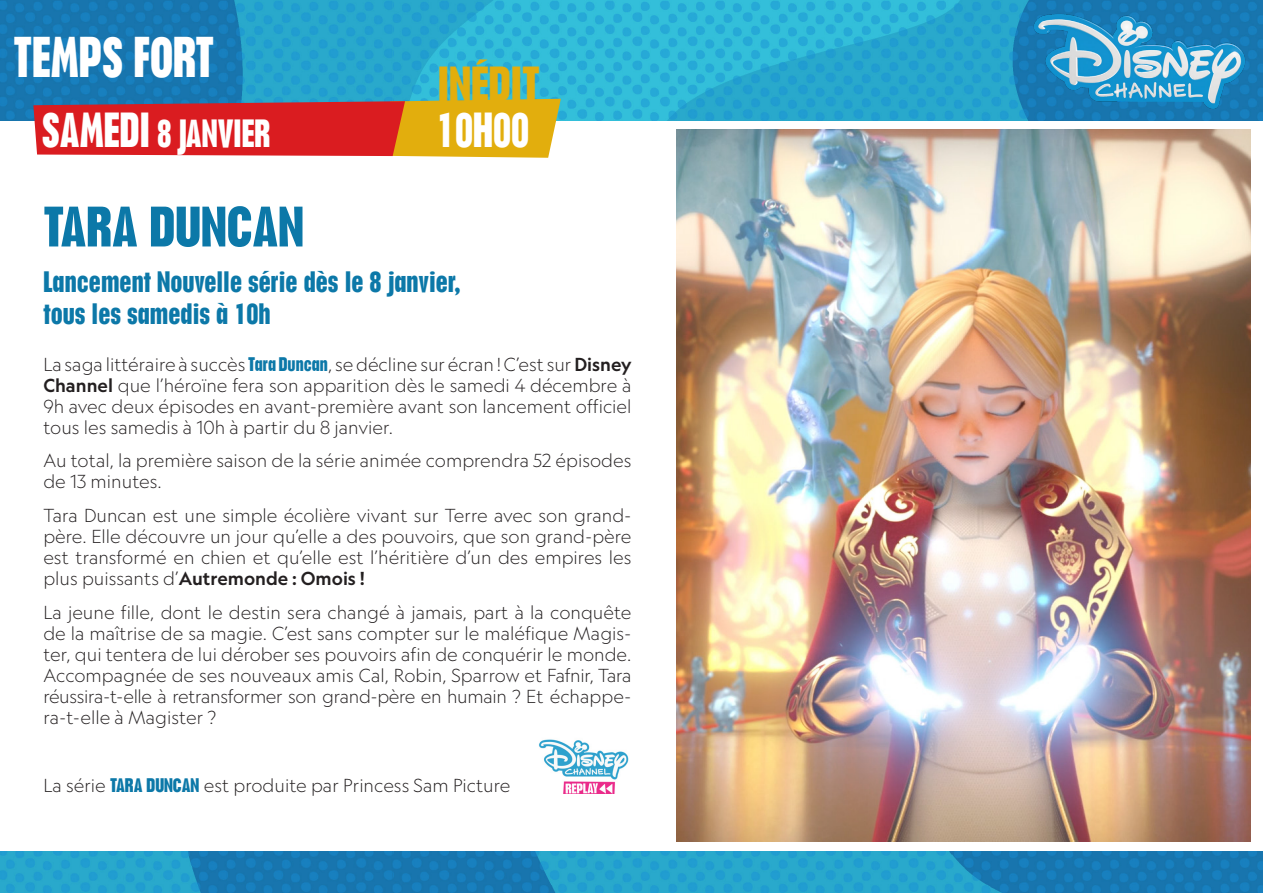
<style>
.page{position:relative;width:1263px;height:893px;background:#fff}
.page>*{position:absolute;margin:0;border:0;box-sizing:border-box;transform-origin:0 0}
.t1{font:700 52.5px "Placard MT Disney Channel";color:#0c78a8}
.t2{font:700 52.5px "Placard MT Disney Channel";color:#fff;scale:.9 1}
.t3{font:700 45px "Placard MT Disney Channel";color:#e2ae0d}
.t4{font:700 45px "Placard MT Disney Channel";color:#fff;scale:.9 1}
.t5{font:700 36px "Placard MT Disney Channel";color:#fff;scale:.9 1}
.t6{font:700 27px/32.4px "Placard MT Disney Channel";color:#0c78a8}
.t7{font:300 18px/21px "Geograph";color:#231f20;text-align:justify}
.s1{font-size:45px}
.s2{font-family:"Placard MT Disney Channel";font-weight:700;color:#0c78a8}
.s3{font-weight:500}
</style>
<div class="page">
<img style="left:0;top:0;width:1263px;height:893px">
<div style="left:0;top:122px;width:1263px;height:729px;background:#fff"></div>
<img style="left:1032px;top:10px;width:215px;height:103px">
<svg style="left:33px;top:99px;width:528px;height:59px;background:#d3572f"></svg>
<img style="left:676px;top:130px;width:574px;height:712px">
<img style="left:539px;top:739px;width:90px;height:55px">
<p class="t2" style="left:14px;top:27px;width:224px">TEMPS FORT</p>
<p class="t3" style="left:438px;top:58px;width:104px">INÉDIT</p>
<p class="t5" style="left:42px;top:113px;width:255px"><span class="s1">SAMEDI</span> 8 JANVIER</p>
<p class="t4" style="left:437px;top:104px;width:104px">10H00</p>
<p class="t1" style="left:43px;top:196px;width:262px">TARA DUNCAN</p>
<p class="t6" style="left:43px;top:266px;width:419px">Lancement Nouvelle série dès le 8 janvier, tous les samedis à 10h</p>
<p class="t7" style="left:43px;top:353px;width:590px">La saga littéraire à succès <span class="s2">Tara Duncan</span>, se décline sur écran ! C’est sur <span class="s3">Disney Channel</span> que l’héroïne fera son apparition dès le samedi 4 décembre à 9h avec deux épisodes en avant-première avant son lancement officiel tous les samedis à 10h à partir du 8 janvier.</p>
<p class="t7" style="left:43px;top:450px;width:590px">Au total, la première saison de la série animée comprendra 52 épisodes de 13 minutes.</p>
<p class="t7" style="left:43px;top:505px;width:590px">Tara Duncan est une simple écolière vivant sur Terre avec son grand&shy;père. Elle découvre un jour qu’elle a des pouvoirs, que son grand-père est transformé en chien et qu’elle est l’héritière d’un des empires les plus puissants d’<span class="s3">Autremonde : Omois !</span></p>
<p class="t7" style="left:43px;top:602px;width:590px">La jeune fille, dont le destin sera changé à jamais, part à la conquête de la maîtrise de sa magie. C’est sans compter sur le maléfique Magis&shy;ter, qui tentera de lui dérober ses pouvoirs afin de conquérir le monde.<br>Accompagnée de ses nouveaux amis Cal, Robin, Sparrow et Fafnir, Tara réussira-t-elle à retransformer son grand-père en humain ? Et échappe&shy;ra-t-elle à Magister ?</p>
<p class="t7" style="left:43px;top:775px;width:468px">La série <span class="s2">TARA DUNCAN</span> est produite par Princess Sam Picture</p>
</div>
